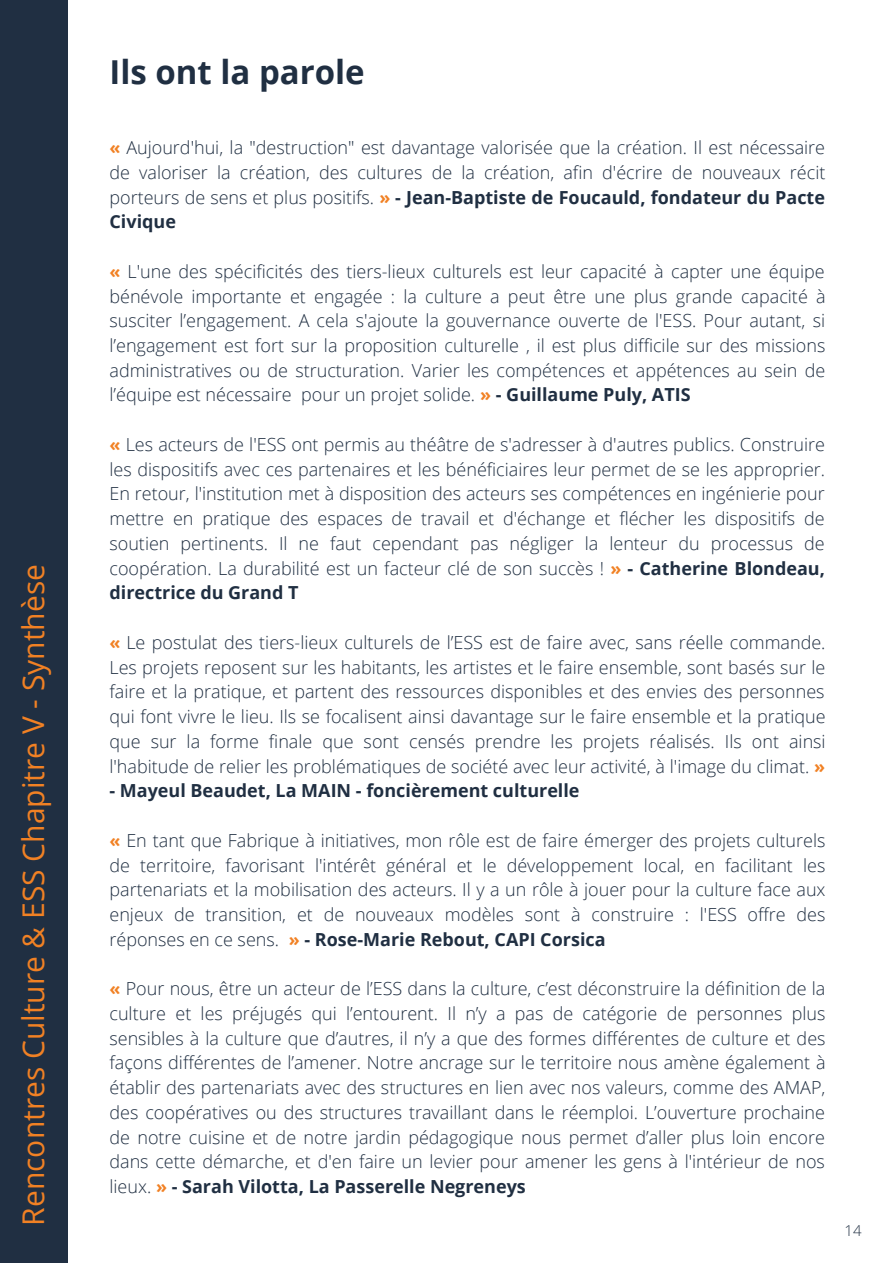
<style>
.page{position:relative;width:893px;height:1264px;background:#fff}
.page>*{position:absolute;margin:0;border:0;box-sizing:border-box;transform-origin:0 0}
.t1{font:700 33px "Open Sans";color:#202f42}
.t2{font:30px "Open Sans";color:#f18124}
.t3{font:300 18px/24.8px "Open Sans";color:#202f42;text-align:justify}
.t4{font:700 18px "Open Sans";color:#202f42}
.t5{font:300 15px "Open Sans";color:#202f42}
.s1{font-weight:700;color:#f18124}
.s2{font-weight:700}
</style>
<div class="page">
<div style="left:0;top:0;width:67px;height:1262px;background:#202f42"></div>
<h2 class="t2" style="left:12px;top:1225px;width:662px;rotate:-90deg">Rencontres Culture &amp; ESS Chapitre V - Synthèse</h2>
<h1 class="t1" style="left:109px;top:49px;width:257px">Ils ont la parole</h1>
<p class="t3" style="left:109px;top:135px;width:717px"><span class="s1">«</span> Aujourd'hui, la "destruction" est davantage valorisée que la création. Il est nécessaire de valoriser la création, des cultures de la création, afin d'écrire de nouveaux récit porteurs de sens et plus positifs. <span class="s1">»</span> <span class="s2">- Jean-Baptiste de Foucauld, fondateur du Pacte Civique</span></p>
<p class="t3" style="left:109px;top:258px;width:717px"><span class="s1">«</span> L'une des spécificités des tiers-lieux culturels est leur capacité à capter une équipe bénévole importante et engagée : la culture a peut être une plus grande capacité à susciter l’engagement. A cela s'ajoute la gouvernance ouverte de l'ESS. Pour autant, si l’engagement est fort sur la proposition culturelle , il est plus difficile sur des missions administratives ou de structuration. Varier les compétences et appétences au sein de l’équipe est nécessaire pour un projet solide. <span class="s1">»</span> <span class="s2">- Guillaume Puly, ATIS</span></p>
<p class="t3" style="left:109px;top:431px;width:717px"><span class="s1">«</span> Les acteurs de l'ESS ont permis au théâtre de s'adresser à d'autres publics. Construire les dispositifs avec ces partenaires et les bénéficiaires leur permet de se les approprier.<br>En retour, l'institution met à disposition des acteurs ses compétences en ingénierie pour mettre en pratique des espaces de travail et d'échange et flécher les dispositifs de soutien pertinents. Il ne faut cependant pas négliger la lenteur du processus de coopération. La durabilité est un facteur clé de son succès ! <span class="s1">»</span> <span class="s2">- Catherine Blondeau, directrice du Grand T</span></p>
<p class="t3" style="left:109px;top:629px;width:717px"><span class="s1">«</span> Le postulat des tiers-lieux culturels de l’ESS est de faire avec, sans réelle commande.<br>Les projets reposent sur les habitants, les artistes et le faire ensemble, sont basés sur le faire et la pratique, et partent des ressources disponibles et des envies des personnes qui font vivre le lieu. Ils se focalisent ainsi davantage sur le faire ensemble et la pratique que sur la forme finale que sont censés prendre les projets réalisés. Ils ont ainsi l'habitude de relier les problématiques de société avec leur activité, à l'image du climat. <span class="s1">»</span></p>
<p class="t4" style="left:109px;top:778px;width:471px">- Mayeul Beaudet, La MAIN - foncièrement culturelle</p>
<p class="t3" style="left:109px;top:827px;width:717px"><span class="s1">«</span> En tant que Fabrique à initiatives, mon rôle est de faire émerger des projets culturels de territoire, favorisant l'intérêt général et le développement local, en facilitant les partenariats et la mobilisation des acteurs. Il y a un rôle à jouer pour la culture face aux enjeux de transition, et de nouveaux modèles sont à construire : l'ESS offre des réponses en ce sens. <span class="s1">»</span> <span class="s2">- Rose-Marie Rebout, CAPI Corsica</span></p>
<p class="t3" style="left:109px;top:975px;width:717px"><span class="s1">«</span> Pour nous, être un acteur de l’ESS dans la culture, c’est déconstruire la définition de la culture et les préjugés qui l’entourent. Il n’y a pas de catégorie de personnes plus sensibles à la culture que d’autres, il n’y a que des formes différentes de culture et des façons différentes de l’amener. Notre ancrage sur le territoire nous amène également à établir des partenariats avec des structures en lien avec nos valeurs, comme des AMAP, des coopératives ou des structures travaillant dans le réemploi. L’ouverture prochaine de notre cuisine et de notre jardin pédagogique nous permet d’aller plus loin encore dans cette démarche, et d'en faire un levier pour amener les gens à l'intérieur de nos lieux. <span class="s1">»</span> <span class="s2">- Sarah Vilotta, La Passerelle Negreneys</span></p>
<p class="t5" style="left:844px;top:1219px;width:19px">14</p>
</div>
